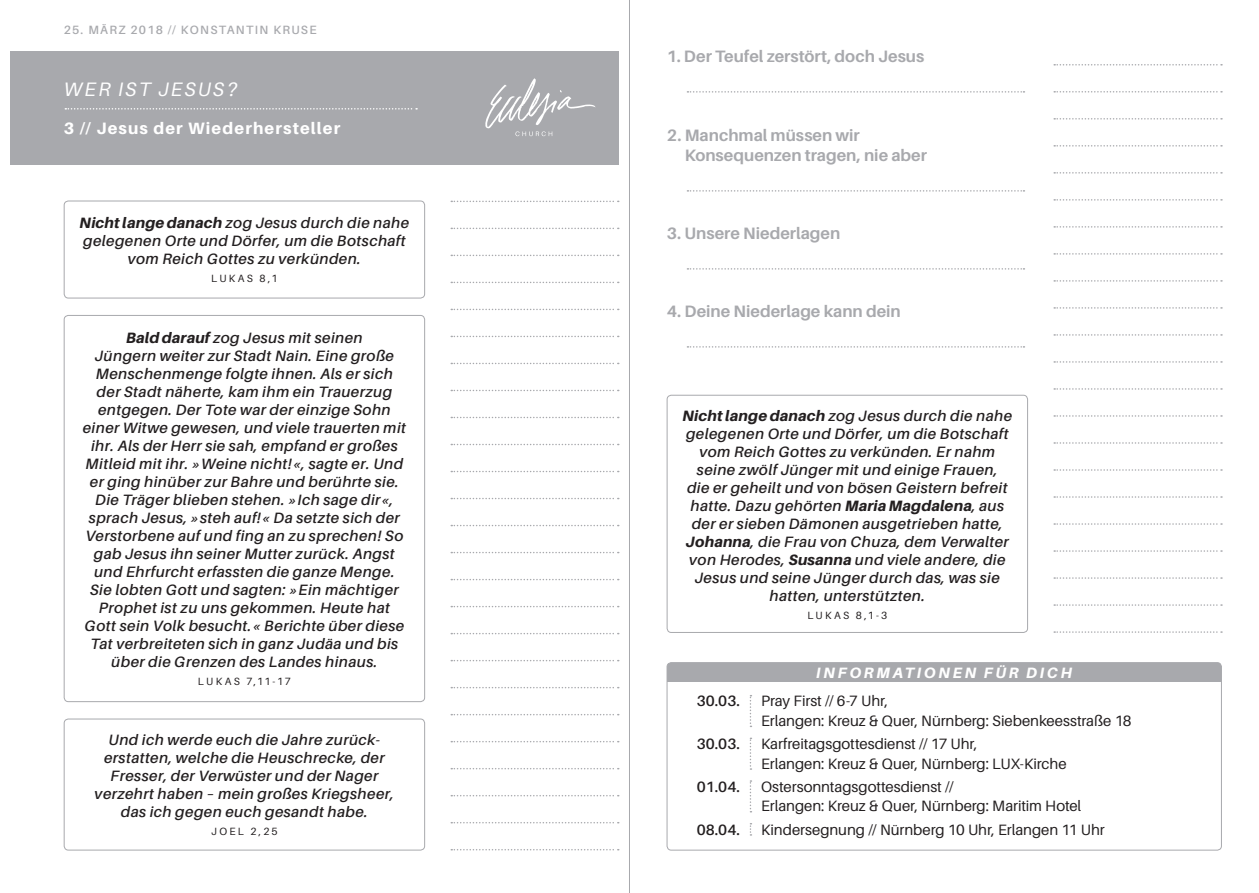
<style>
.page{position:relative;width:1259px;height:893px;background:#fff}
.page>*{position:absolute;margin:0;border:0;box-sizing:border-box;transform-origin:0 0}
.t1{font:italic 19.5px "Aileron";letter-spacing:.11em;color:#fff}
.Allgemein{font:700 16.5px/19.5px "Aileron";color:#a8a9ad}
.t2{font:800 16.5px "Aileron";letter-spacing:.07em;color:#fff}
.Allgemein-2{font:italic 600 15px/18px "Aileron";letter-spacing:.03em;color:#231f20;text-align:center}
.t3{font:15px/19.5px "Aileron";letter-spacing:-.005em;color:#231f20}
.t4{font:600 15px "Aileron";color:#231f20}
.t5{font:italic 800 15px "Aileron";letter-spacing:.18em;color:#fff}
.t6{font:600 12px "Aileron";letter-spacing:.11em;color:#a8a9ad}
.Allgemein-3{font:10.5px "Aileron";letter-spacing:.22em;color:#231f20}
.s1{font-weight:800}
</style>
<div class="page">
<div style="left:11px;top:51px;width:608px;height:113px;background:#a8a9ad"></div>
<svg style="left:485px;top:78px;width:110px;height:58px"></svg>
<svg style="left:749px;top:695px;width:2px;height:32px"></svg>
<svg style="left:749px;top:738px;width:2px;height:32px"></svg>
<svg style="left:749px;top:780px;width:2px;height:32px"></svg>
<svg style="left:749px;top:823px;width:2px;height:13px"></svg>
<div style="left:667px;top:663px;width:554px;height:19px;background:#a8a9ad"></div>
<div style="left:666px;top:662px;width:555px;height:188px;border:1px solid #a8a9ad;border-radius:4px"></div>
<hr style="left:629px;top:0;width:1px;height:893px;background:#a8a9ad">
<svg style="left:65px;top:108px;width:352px;height:2px"></svg>
<svg style="left:451px;top:255px;width:168px;height:1px"></svg>
<svg style="left:451px;top:228px;width:168px;height:1px"></svg>
<svg style="left:451px;top:201px;width:168px;height:1px"></svg>
<svg style="left:451px;top:309px;width:168px;height:1px"></svg>
<svg style="left:451px;top:363px;width:168px;height:1px"></svg>
<svg style="left:451px;top:417px;width:168px;height:1px"></svg>
<svg style="left:451px;top:471px;width:168px;height:1px"></svg>
<svg style="left:451px;top:525px;width:168px;height:1px"></svg>
<svg style="left:451px;top:579px;width:168px;height:1px"></svg>
<svg style="left:451px;top:633px;width:168px;height:1px"></svg>
<svg style="left:451px;top:687px;width:168px;height:1px"></svg>
<svg style="left:451px;top:714px;width:168px;height:1px"></svg>
<svg style="left:451px;top:741px;width:168px;height:1px"></svg>
<svg style="left:451px;top:768px;width:168px;height:1px"></svg>
<svg style="left:451px;top:795px;width:168px;height:1px"></svg>
<svg style="left:451px;top:822px;width:168px;height:1px"></svg>
<svg style="left:451px;top:849px;width:168px;height:1px"></svg>
<svg style="left:451px;top:282px;width:168px;height:1px"></svg>
<svg style="left:451px;top:336px;width:168px;height:1px"></svg>
<svg style="left:451px;top:390px;width:168px;height:1px"></svg>
<svg style="left:451px;top:444px;width:168px;height:1px"></svg>
<svg style="left:451px;top:498px;width:168px;height:1px"></svg>
<svg style="left:451px;top:552px;width:168px;height:1px"></svg>
<svg style="left:451px;top:606px;width:168px;height:1px"></svg>
<svg style="left:451px;top:660px;width:168px;height:1px"></svg>
<svg style="left:1054px;top:91px;width:168px;height:2px"></svg>
<svg style="left:1054px;top:64px;width:168px;height:2px"></svg>
<svg style="left:1054px;top:145px;width:168px;height:2px"></svg>
<svg style="left:1054px;top:199px;width:168px;height:2px"></svg>
<svg style="left:1054px;top:253px;width:168px;height:2px"></svg>
<svg style="left:1054px;top:307px;width:168px;height:2px"></svg>
<svg style="left:1054px;top:361px;width:168px;height:2px"></svg>
<svg style="left:1054px;top:523px;width:168px;height:2px"></svg>
<svg style="left:1054px;top:415px;width:168px;height:2px"></svg>
<svg style="left:1054px;top:577px;width:168px;height:2px"></svg>
<svg style="left:1054px;top:469px;width:168px;height:2px"></svg>
<svg style="left:1054px;top:631px;width:168px;height:2px"></svg>
<svg style="left:1054px;top:118px;width:168px;height:2px"></svg>
<svg style="left:1054px;top:172px;width:168px;height:2px"></svg>
<svg style="left:1054px;top:226px;width:168px;height:2px"></svg>
<svg style="left:1054px;top:280px;width:168px;height:2px"></svg>
<svg style="left:1054px;top:334px;width:168px;height:2px"></svg>
<svg style="left:1054px;top:388px;width:168px;height:2px"></svg>
<svg style="left:1054px;top:550px;width:168px;height:2px"></svg>
<svg style="left:1054px;top:442px;width:168px;height:2px"></svg>
<svg style="left:1054px;top:604px;width:168px;height:2px"></svg>
<svg style="left:1054px;top:496px;width:168px;height:2px"></svg>
<svg style="left:687px;top:91px;width:337px;height:2px"></svg>
<svg style="left:687px;top:190px;width:337px;height:2px"></svg>
<svg style="left:687px;top:268px;width:337px;height:2px"></svg>
<svg style="left:687px;top:346px;width:337px;height:2px"></svg>
<div style="left:64px;top:201px;width:361px;height:97px;border:1px solid #a8a9ad;border-radius:4px"></div>
<div style="left:64px;top:719px;width:361px;height:131px;border:1px solid #a8a9ad;border-radius:4px"></div>
<div style="left:64px;top:315px;width:361px;height:387px;border:1px solid #a8a9ad;border-radius:4px"></div>
<div style="left:667px;top:395px;width:361px;height:238px;border:1px solid #a8a9ad;border-radius:4px"></div>
<p class="t6" style="left:64px;top:23px;width:254px">25. MÄRZ 2018 // KONSTANTIN KRUSE</p>
<p class="t1" style="left:64px;top:79px;width:175px">WER IST JESUS?</p>
<p class="t2" style="left:64px;top:119px;width:278px">3 // Jesus der Wiederhersteller</p>
<p class="Allgemein-2" style="left:80px;top:214px;width:331px"><span class="s1">Nicht lange danach</span> zog Jesus durch die nahe gelegenen Orte und Dörfer, um die Botschaft vom Reich Gottes zu verkünden.</p>
<p class="Allgemein-3" style="left:211px;top:273px;width:68px">LUKAS 8,1</p>
<p class="Allgemein-2" style="left:83px;top:329px;width:325px"><span class="s1">Bald darauf</span> zog Jesus mit seinen<br>Jüngern weiter zur Stadt Nain. Eine große Menschenmenge folgte ihnen. Als er sich der Stadt näherte, kam ihm ein Trauerzug entgegen. Der Tote war der einzige Sohn einer Witwe gewesen, und viele trauerten mit ihr. Als der Herr sie sah, empfand er großes Mitleid mit ihr. »Weine nicht!«, sagte er. Und er ging hinüber zur Bahre und berührte sie.<br>Die Träger blieben stehen. »Ich sage dir«, sprach Jesus, »steh auf!« Da setzte sich der Verstorbene auf und fing an zu sprechen! So gab Jesus ihn seiner Mutter zurück. Angst und Ehrfurcht erfassten die ganze Menge.<br>Sie lobten Gott und sagten: »Ein mächtiger Prophet ist zu uns gekommen. Heute hat Gott sein Volk besucht.« Berichte über diese Tat verbreiteten sich in ganz Judäa und bis über die Grenzen des Landes hinaus.</p>
<p class="Allgemein-3" style="left:198px;top:676px;width:94px">LUKAS 7,11-17</p>
<p class="Allgemein-2" style="left:95px;top:731px;width:301px">Und ich werde euch die Jahre zurück&shy;erstatten, welche die Heuschrecke, der Fresser, der Verwüster und der Nager verzehrt haben – mein großes Kriegsheer, das ich gegen euch gesandt habe.</p>
<p class="Allgemein-3" style="left:211px;top:826px;width:68px">JOEL 2,25</p>
<p class="Allgemein" style="left:667px;top:46px;width:259px">1. Der Teufel zerstört, doch Jesus</p>
<p class="Allgemein" style="left:684px;top:126px;width:244px;text-indent:-18px">2. Manchmal müssen wir<br>Konsequenzen tragen, nie aber</p>
<p class="Allgemein" style="left:667px;top:223px;width:175px">3. Unsere Niederlagen</p>
<p class="Allgemein" style="left:667px;top:301px;width:235px">4. Deine Niederlage kann dein</p>
<p class="Allgemein-2" style="left:682px;top:407px;width:331px"><span class="s1">Nicht lange danach</span> zog Jesus durch die nahe gelegenen Orte und Dörfer, um die Botschaft vom Reich Gottes zu verkünden. Er nahm seine zwölf Jünger mit und einige Frauen,<br>die er geheilt und von bösen Geistern befreit hatte. Dazu gehörten <span class="s1">Maria Magdalena</span>, aus der er sieben Dämonen ausgetrieben hatte, <span class="s1">Johanna</span>, die Frau von Chuza, dem Verwalter von Herodes, <span class="s1">Susanna</span> und viele andere, die Jesus und seine Jünger durch das, was sie hatten, unterstützten.</p>
<p class="Allgemein-3" style="left:807px;top:609px;width:81px">LUKAS 8,1-3</p>
<p class="t5" style="left:816px;top:664px;width:257px">INFORMATIONEN FÜR DICH</p>
<p class="t4" style="left:697px;top:693px;width:45px">30.03.</p>
<p class="t3" style="left:761px;top:692px;width:128px">Pray First // 6-7 Uhr,</p>
<p class="t3" style="left:761px;top:711px;width:372px">Erlangen: Kreuz &amp; Quer, Nürnberg: Siebenkeesstraße 18</p>
<p class="t4" style="left:697px;top:736px;width:45px">30.03.</p>
<p class="t3" style="left:761px;top:734px;width:218px">Karfreitagsgottesdienst // 17 Uhr,</p>
<p class="t3" style="left:761px;top:754px;width:307px">Erlangen: Kreuz &amp; Quer, Nürnberg: LUX-Kirche</p>
<p class="t4" style="left:697px;top:778px;width:45px">01.04.</p>
<p class="t3" style="left:761px;top:777px;width:322px">Ostersonntagsgottesdienst //<br>Erlangen: Kreuz &amp; Quer, Nürnberg: Maritim Hotel</p>
<p class="t4" style="left:697px;top:821px;width:45px">08.04.</p>
<p class="t3" style="left:761px;top:820px;width:345px">Kindersegnung // Nürnberg 10 Uhr, Erlangen 11 Uhr</p>
</div>
